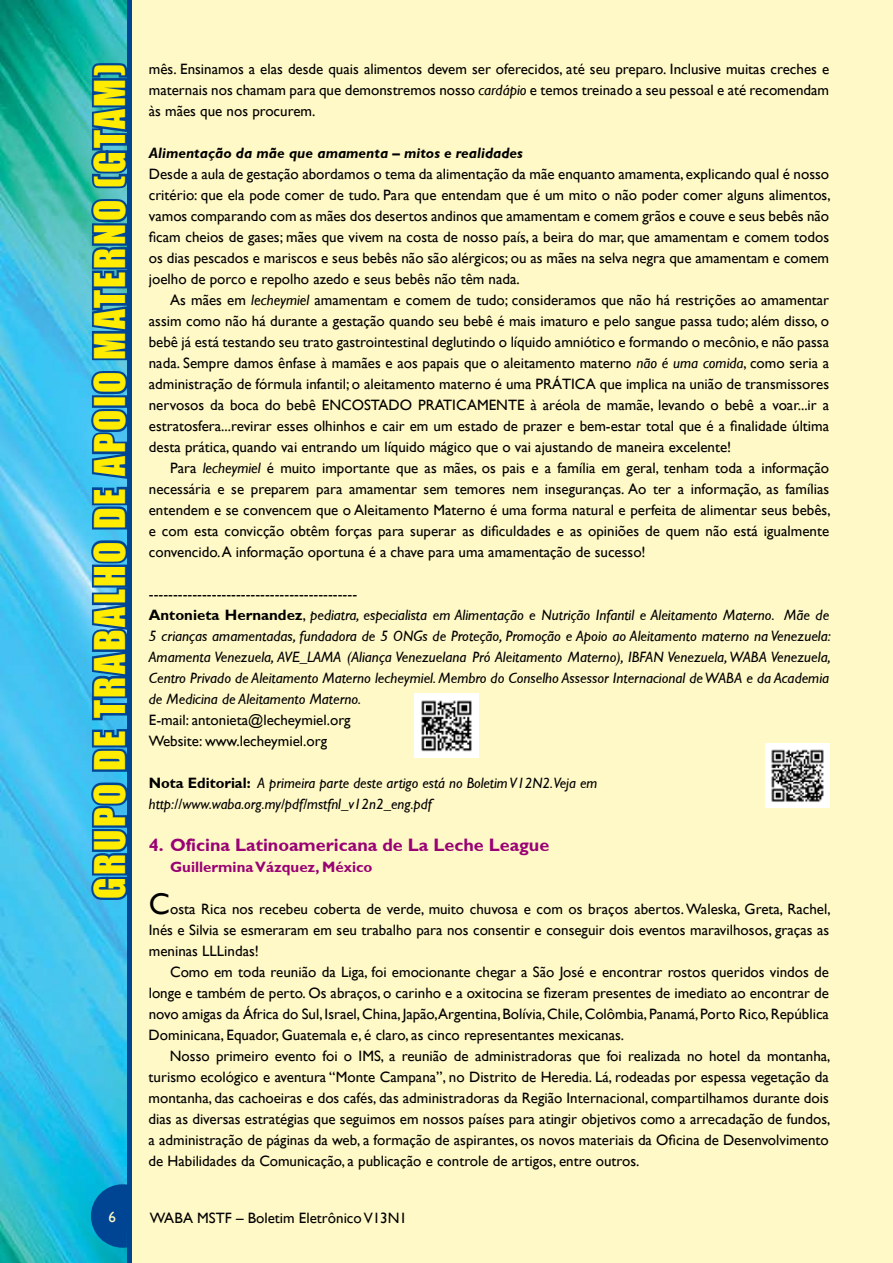
<style>
.page{position:relative;width:893px;height:1263px;background:#fff}
.page>*{position:absolute;margin:0;border:0;box-sizing:border-box;transform-origin:0 0}
.t1{font:39px "Impact";letter-spacing:.07em;color:#ffec00}
.t2{font:700 18px "Gill Sans";color:#990274}
.t3{font:15px/21px "Gill Sans";color:#000;text-align:justify}
.t4{font:italic 15px/21px "Gill Sans";color:#000}
.t5{font:italic 700 15px "Gill Sans";color:#000}
.t6{font:700 15px "Gill Sans";color:#990274}
.s1{font-style:italic}
.s2{font-style:normal}
.s3{font-weight:700;font-style:normal}
.s4{font-size:30px}
</style>
<div class="page">
<img style="left:0;top:0;width:127px;height:1263px">
<div style="left:131px;top:0;width:762px;height:1263px;background:#fff9c7"></div>
<hr style="left:127px;top:0;width:4px;height:1263px;background:#004494">
<svg style="left:37px;top:60px;width:95px;height:843px;background:#2e95c5"></svg>
<img style="left:415px;top:694px;width:63px;height:64px">
<img style="left:765px;top:743px;width:64px;height:64px">
<svg style="left:91px;top:1184px;width:36px;height:64px;background:#005a9f"></svg>
<h1 class="t1" style="left:79px;top:899px;width:837px;rotate:-90deg">Grupo de Trabalho de Apoio Materno (GTAM)</h1>
<p class="t3" style="left:149px;top:59px;width:682px">mês. Ensinamos a elas desde quais alimentos devem ser oferecidos, até seu preparo. Inclusive muitas creches e maternais nos chamam para que demonstremos nosso <span class="s1">cardápio</span> e temos treinado a seu pessoal e até recomendam às mães que nos procurem.</p>
<p class="t5" style="left:149px;top:144px;width:375px">Alimentação da mãe que amamenta – mitos e realidades</p>
<p class="t3" style="left:149px;top:164px;width:683px">Desde a aula de gestação abordamos o tema da alimentação da mãe enquanto amamenta, explicando qual é nosso critério: que ela pode comer de tudo. Para que entendam que é um mito o não poder comer alguns alimentos, vamos comparando com as mães dos desertos andinos que amamentam e comem grãos e couve e seus bebês não ficam cheios de gases; mães que vivem na costa de nosso país, a beira do mar, que amamentam e comem todos os dias pescados e mariscos e seus bebês não são alérgicos; ou as mães na selva negra que amamentam e comem joelho de porco e repolho azedo e seus bebês não têm nada.</p>
<p class="t3" style="left:149px;top:290px;width:682px;text-indent:21px">As mães em <span class="s1">lecheymiel</span> amamentam e comem de tudo; consideramos que não há restrições ao amamentar assim como não há durante a gestação quando seu bebê é mais imaturo e pelo sangue passa tudo; além disso, o bebê já está testando seu trato gastrointestinal deglutindo o líquido amniótico e formando o mecônio, e não passa nada. Sempre damos ênfase à mamães e aos papais que o aleitamento materno <span class="s1">não é uma comida</span>, como seria a administração de fórmula infantil; o aleitamento materno é uma PRÁTICA que implica na união de transmissores nervosos da boca do bebê ENCOSTADO PRATICAMENTE à aréola de mamãe, levando o bebê a voar...ir a estratosfera...revirar esses olhinhos e cair em um estado de prazer e bem-estar total que é a finalidade última desta prática, quando vai entrando um líquido mágico que o vai ajustando de maneira excelente!</p>
<p class="t3" style="left:149px;top:458px;width:683px;text-indent:21px">Para <span class="s1">lecheymiel</span> é muito importante que as mães, os pais e a família em geral, tenham toda a informação necessária e se preparem para amamentar sem temores nem inseguranças. Ao ter a informação, as famílias entendem e se convencem que o Aleitamento Materno é uma forma natural e perfeita de alimentar seus bebês, e com esta convicção obtêm forças para superar as dificuldades e as opiniões de quem não está igualmente convencido.A informação oportuna é a chave para uma amamentação de sucesso!</p>
<p class="t4" style="left:149px;top:584px;width:683px"><span class="s2">-------------------------------------------<br></span><span class="s3">Antonieta Hernandez</span><span class="s2">,</span> pediatra, especialista em Alimentação e Nutrição Infantil e Aleitamento Materno. Mãe de 5 crianças amamentadas, fundadora de 5 ONGs de Proteção, Promoção e Apoio ao Aleitamento materno na Venezuela:<br>Amamenta Venezuela, AVE_LAMA (Aliança Venezuelana Pró Aleitamento Materno), IBFAN Venezuela, WABA Venezuela, Centro Privado de Aleitamento Materno lecheymiel. Membro do Conselho Assessor Internacional de WABA e da Academia de Medicina de Aleitamento Materno.</p>
<p class="t3" style="left:149px;top:710px;width:203px">E-mail: antonieta@lecheymiel.org<br>Website: www.lecheymiel.org</p>
<p class="t4" style="left:149px;top:773px;width:450px"><span class="s3">Nota Editorial:</span> A primeira parte deste artigo está no Boletim V12N2.Veja em http://www.waba.org.my/pdf/mstfnl_v12n2_eng.pdf</p>
<p class="t2" style="left:149px;top:834px;width:402px">4. Oficina Latinoamericana de La Leche League</p>
<p class="t6" style="left:170px;top:858px;width:204px">Guillermina Vázquez, México</p>
<p class="t3" style="left:149px;top:899px;width:683px"><span class="s4">C</span>osta Rica nos recebeu coberta de verde, muito chuvosa e com os braços abertos.Waleska, Greta, Rachel, Inés e Silvia se esmeraram em seu trabalho para nos consentir e conseguir dois eventos maravilhosos, graças as meninas LLLindas!</p>
<p class="t3" style="left:149px;top:962px;width:682px;text-indent:21px">Como em toda reunião da Liga, foi emocionante chegar a São José e encontrar rostos queridos vindos de longe e também de perto. Os abraços, o carinho e a oxitocina se fizeram presentes de imediato ao encontrar de novo amigas da África do Sul, Israel,China, Japão,Argentina,Bolívia,Chile,Colômbia, Panamá,Porto Rico,República Dominicana, Equador, Guatemala e, é claro, as cinco representantes mexicanas.</p>
<p class="t3" style="left:149px;top:1046px;width:683px;text-indent:21px">Nosso primeiro evento foi o IMS, a reunião de administradoras que foi realizada no hotel da montanha, turismo ecológico e aventura “Monte Campana”, no Distrito de Heredia. Lá, rodeadas por espessa vegetação da montanha, das cachoeiras e dos cafés, das administradoras da Região Internacional, compartilhamos durante dois dias as diversas estratégias que seguimos em nossos países para atingir objetivos como a arrecadação de fundos, a administração de páginas da web, a formação de aspirantes, os novos materiais da Oficina de Desenvolvimento de Habilidades da Comunicação, a publicação e controle de artigos, entre outros.</p>
<p class="t3" style="left:150px;top:1207px;width:259px">WABA MSTF – Boletim Eletrônico V13N1</p>
</div>
